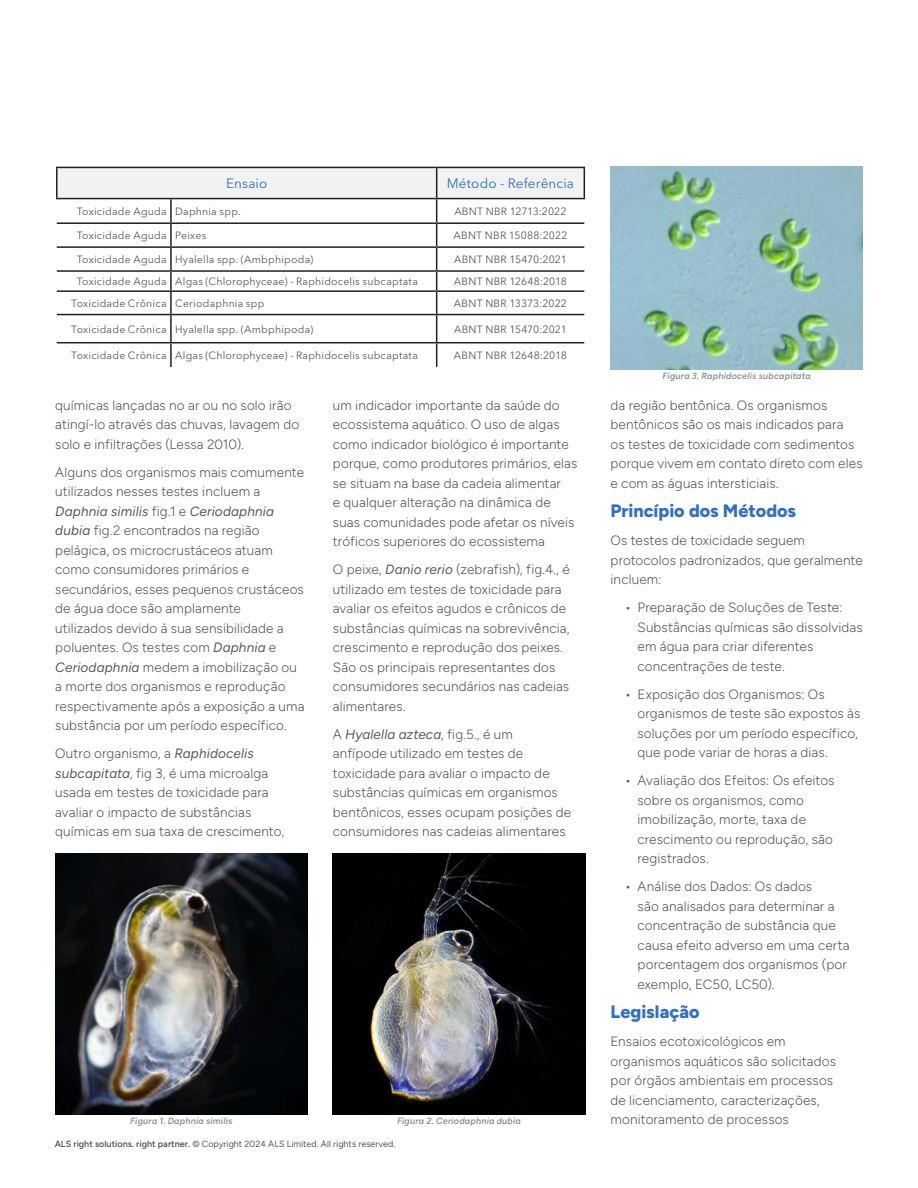
<style>
.page{position:relative;width:918px;height:1188px;background:#fff}
.page>*{position:absolute;margin:0;border:0;box-sizing:border-box;transform-origin:0 0}
.Body_copy{font:800 18px "Figtree";color:#3370bc}
.Body_copy-2{font:300 13.5px/19.5px "Figtree";letter-spacing:.01em;color:#57585a}
.t1{font:13.5px "Avenir Next LT Pro";letter-spacing:.01em;color:#3370bc}
.t2{font:10.5px "Avenir Next LT Pro";letter-spacing:.02em;color:#57585a}
.t3{font:italic 600 9px "Figtree";letter-spacing:.025em;color:#8d8d8d}
.t4{font:9px "Figtree";color:#57585a}
.s1{font-weight:400;font-style:italic}
.s2{font-weight:600}
.s3{font-weight:500}
</style>
<div class="page">
<img style="left:55px;top:854px;width:252px;height:261px">
<img style="left:333px;top:854px;width:252px;height:261px">
<hr style="left:56px;top:167px;width:115px;height:1px;background:#231f20">
<hr style="left:56px;top:168px;width:2px;height:30px;background:#231f20">
<hr style="left:437px;top:167px;width:148px;height:1px;background:#231f20">
<hr style="left:584px;top:168px;width:1px;height:30px;background:#231f20">
<hr style="left:56px;top:198px;width:115px;height:1px;background:#231f20">
<hr style="left:437px;top:198px;width:148px;height:1px;background:#231f20">
<svg style="left:57px;top:167px;width:527px;height:200px"></svg>
<hr style="left:57px;top:222px;width:114px;height:2px;background:#231f20">
<hr style="left:171px;top:222px;width:266px;height:2px;background:#231f20">
<hr style="left:437px;top:222px;width:147px;height:2px;background:#231f20">
<hr style="left:57px;top:246px;width:114px;height:2px;background:#231f20">
<hr style="left:171px;top:246px;width:266px;height:2px;background:#231f20">
<hr style="left:437px;top:246px;width:147px;height:2px;background:#231f20">
<hr style="left:57px;top:270px;width:114px;height:2px;background:#231f20">
<hr style="left:171px;top:270px;width:266px;height:2px;background:#231f20">
<hr style="left:437px;top:270px;width:147px;height:2px;background:#231f20">
<hr style="left:57px;top:290px;width:114px;height:2px;background:#231f20">
<hr style="left:171px;top:290px;width:266px;height:2px;background:#231f20">
<hr style="left:437px;top:290px;width:147px;height:2px;background:#231f20">
<hr style="left:57px;top:314px;width:114px;height:1px;background:#231f20">
<hr style="left:171px;top:314px;width:266px;height:1px;background:#231f20">
<hr style="left:437px;top:314px;width:147px;height:1px;background:#231f20">
<hr style="left:57px;top:342px;width:114px;height:1px;background:#231f20">
<hr style="left:171px;top:342px;width:266px;height:1px;background:#231f20">
<hr style="left:437px;top:342px;width:147px;height:1px;background:#231f20">
<img style="left:611px;top:167px;width:252px;height:202px">
<p class="t1" style="left:226px;top:175px;width:43px">Ensaio</p>
<p class="t1" style="left:447px;top:175px;width:129px">Método - Referência</p>
<p class="t2" style="left:77px;top:205px;width:91px">Toxicidade Aguda</p>
<p class="t2" style="left:175px;top:205px;width:67px">Daphnia spp.</p>
<p class="t2" style="left:454px;top:205px;width:114px">ABNT NBR 12713:2022</p>
<p class="t2" style="left:77px;top:229px;width:91px">Toxicidade Aguda</p>
<p class="t2" style="left:175px;top:229px;width:33px">Peixes</p>
<p class="t2" style="left:454px;top:229px;width:115px">ABNT NBR 15088:2022</p>
<p class="t2" style="left:77px;top:253px;width:91px">Toxicidade Aguda</p>
<p class="t2" style="left:175px;top:253px;width:140px">Hyalella spp. (Ambphipoda)</p>
<p class="t2" style="left:454px;top:253px;width:114px">ABNT NBR 15470:2021</p>
<p class="t2" style="left:77px;top:275px;width:91px">Toxicidade Aguda</p>
<p class="t2" style="left:175px;top:275px;width:244px">Algas (Chlorophyceae) - Raphidocelis subcaptata</p>
<p class="t2" style="left:454px;top:275px;width:115px">ABNT NBR 12648:2018</p>
<p class="t2" style="left:71px;top:297px;width:97px">Toxicidade Crônica</p>
<p class="t2" style="left:175px;top:297px;width:91px">Ceriodaphnia spp</p>
<p class="t2" style="left:454px;top:297px;width:115px">ABNT NBR 13373:2022</p>
<p class="t2" style="left:71px;top:323px;width:97px">Toxicidade Crônica</p>
<p class="t2" style="left:175px;top:323px;width:140px">Hyalella spp. (Ambphipoda)</p>
<p class="t2" style="left:454px;top:323px;width:114px">ABNT NBR 15470:2021</p>
<p class="t2" style="left:71px;top:349px;width:97px">Toxicidade Crônica</p>
<p class="t2" style="left:175px;top:349px;width:244px">Algas (Chlorophyceae) - Raphidocelis subcaptata</p>
<p class="t2" style="left:454px;top:349px;width:115px">ABNT NBR 12648:2018</p>
<p class="Body_copy-2" style="left:55px;top:395px;width:245px">químicas lançadas no ar ou no solo irão atingí-lo através das chuvas, lavagem do solo e infiltrações (Lessa 2010).</p>
<p class="Body_copy-2" style="left:55px;top:462px;width:251px">Alguns dos organismos mais comumente utilizados nesses testes incluem a <span class="s1">Daphnia similis</span> fig.1 e <span class="s1">Ceriodaphnia dubia</span> fig.2 encontrados na região pelágica, os microcrustáceos atuam como consumidores primários e secundários, esses pequenos crustáceos de água doce são amplamente<br>utilizados devido à sua sensibilidade a poluentes. Os testes com <span class="s1">Daphnia</span> e <span class="s1">Ceriodaphnia</span> medem a imobilização ou a morte dos organismos e reprodução respectivamente após a exposição a uma substância por um período específico.</p>
<p class="Body_copy-2" style="left:55px;top:744px;width:231px">Outro organismo, a <span class="s1">Raphidocelis subcapitata</span>, fig 3, é uma microalga usada em testes de toxicidade para avaliar o impacto de substâncias químicas em sua taxa de crescimento,</p>
<p class="Body_copy-2" style="left:333px;top:395px;width:246px">um indicador importante da saúde do ecossistema aquático. O uso de algas como indicador biológico é importante porque, como produtores primários, elas se situam na base da cadeia alimentar<br>e qualquer alteração na dinâmica de suas comunidades pode afetar os níveis tróficos superiores do ecossistema</p>
<p class="Body_copy-2" style="left:333px;top:560px;width:238px">O peixe, <span class="s1">Danio rerio</span> (zebrafish), fig.4., é utilizado em testes de toxicidade para avaliar os efeitos agudos e crônicos de substâncias químicas na sobrevivência, crescimento e reprodução dos peixes.<br>São os principais representantes dos consumidores secundários nas cadeias alimentares.</p>
<p class="Body_copy-2" style="left:333px;top:724px;width:240px">A <span class="s1">Hyalella azteca</span>, fig.5., é um<br>anfípode utilizado em testes de toxicidade para avaliar o impacto de substâncias químicas em organismos bentônicos, esses ocupam posições de consumidores nas cadeias alimentares</p>
<p class="t3" style="left:663px;top:371px;width:150px">Figura 3. Raphidocelis subcapitata</p>
<p class="Body_copy-2" style="left:611px;top:395px;width:254px">da região bentônica. Os organismos bentônicos são os mais indicados para<br>os testes de toxicidade com sedimentos porque vivem em contato direto com eles e com as águas intersticiais.</p>
<p class="Body_copy" style="left:611px;top:500px;width:187px">Princípio dos Métodos</p>
<p class="Body_copy-2" style="left:611px;top:531px;width:254px">Os testes de toxicidade seguem protocolos padronizados, que geralmente incluem:</p>
<p class="Body_copy-2" style="left:638px;top:598px;width:227px;text-indent:-13px">• Preparação de Soluções de Teste:<br>Substâncias químicas são dissolvidas em água para criar diferentes concentrações de teste.</p>
<p class="Body_copy-2" style="left:638px;top:684px;width:224px;text-indent:-13px">• Exposição dos Organismos: Os organismos de teste são expostos às soluções por um período específico, que pode variar de horas a dias.</p>
<p class="Body_copy-2" style="left:638px;top:771px;width:198px;text-indent:-13px">• Avaliação dos Efeitos: Os efeitos sobre os organismos, como imobilização, morte, taxa de crescimento ou reprodução, são registrados.</p>
<p class="Body_copy-2" style="left:638px;top:877px;width:214px;text-indent:-13px">• Análise dos Dados: Os dados<br>são analisados para determinar a concentração de substância que causa efeito adverso em uma certa porcentagem dos organismos (por exemplo, EC50, LC50).</p>
<p class="Body_copy" style="left:611px;top:1001px;width:91px">Legislação</p>
<p class="Body_copy-2" style="left:611px;top:1032px;width:227px">Ensaios ecotoxicológicos em organismos aquáticos são solicitados por órgãos ambientais em processos de licenciamento, caracterizações,</p>
<p class="t3" style="left:130px;top:1116px;width:104px">Figura 1. Daphnia similis</p>
<p class="t3" style="left:397px;top:1116px;width:125px">Figura 2. Ceriodaphnia dubia</p>
<p class="Body_copy-2" style="left:611px;top:1110px;width:180px">monitoramento de processos</p>
<p class="t4" style="left:55px;top:1139px;width:342px"><span class="s2">ALS right solutions. right partner.</span> <span class="s3">©</span> Copyright 2024 ALS Limited. All rights reserved.</p>
</div>
